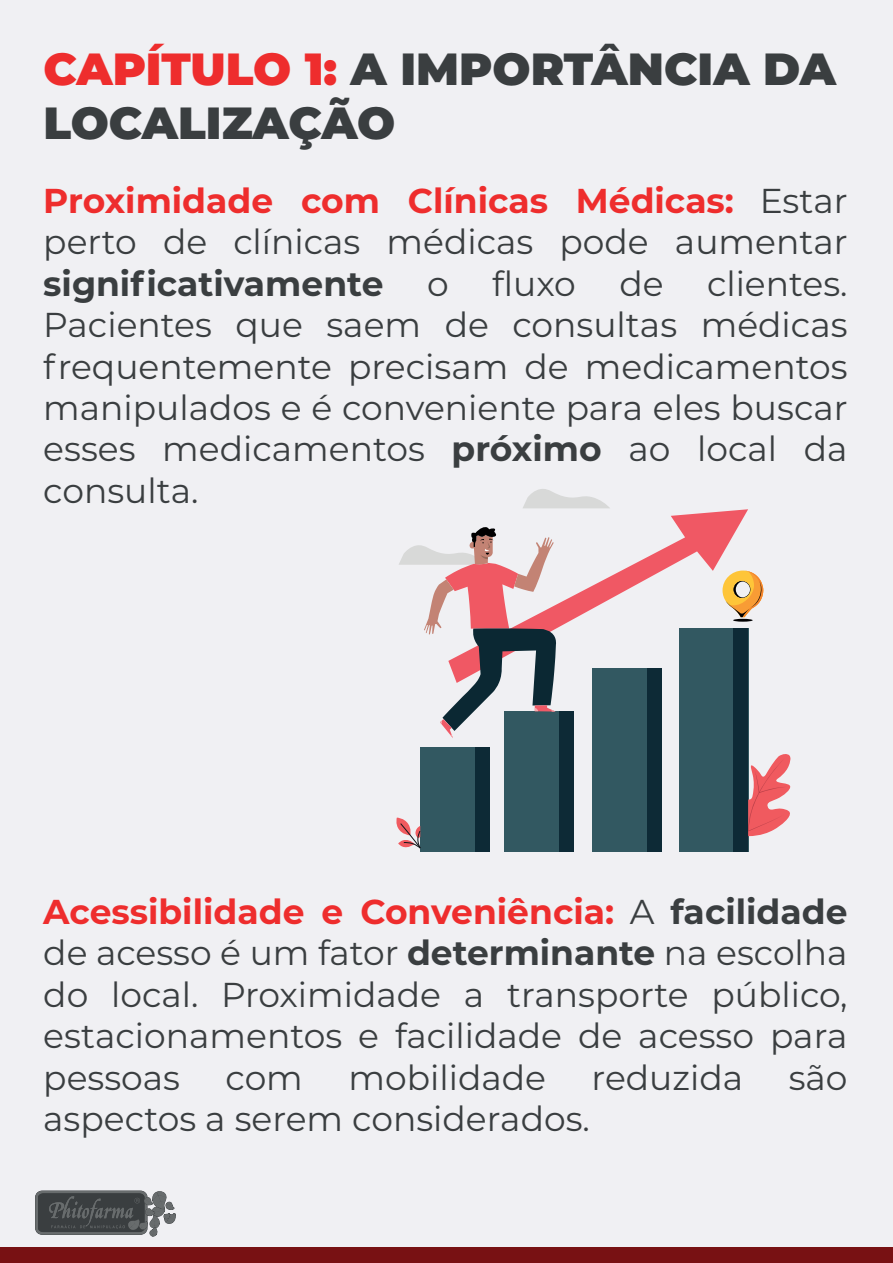
<style>
.page{position:relative;width:893px;height:1263px;background:#f0f0f3}
.page>*{position:absolute;margin:0;border:0;box-sizing:border-box;transform-origin:0 0}
.t1{font:900 45px/54px "Montserrat";color:#3a3e40}
.t2{font:34.5px/41.4px "Montserrat";color:#3a3e40;text-align:justify}
.t3{font:700 34.5px "Montserrat";color:#3a3e40}
.s1{color:#ee2d2d}
.s2{font-weight:700;color:#ee2d2d}
.s3{font-weight:700}
</style>
<div class="page">
<div style="left:0;top:1247px;width:893px;height:16px;background:#781113"></div>
<svg style="left:35px;top:1191px;width:141px;height:45px"></svg>
<svg style="left:748px;top:571px;width:16px;height:42px"></svg>
<hr style="left:733px;top:619px;width:20px;height:3px;background:#000001;border-radius:50%">
<svg style="left:556px;top:509px;width:192px;height:174px"></svg>
<div style="left:420px;top:747px;width:69px;height:105px;background:#325861"></div>
<div style="left:475px;top:747px;width:14px;height:105px;background:#0d2a36"></div>
<div style="left:504px;top:711px;width:70px;height:141px;background:#325861"></div>
<div style="left:559px;top:711px;width:15px;height:141px;background:#0d2a36"></div>
<div style="left:592px;top:668px;width:69px;height:184px;background:#325861"></div>
<div style="left:647px;top:668px;width:14px;height:184px;background:#0d2a36"></div>
<div style="left:679px;top:629px;width:69px;height:223px;background:#325861"></div>
<div style="left:734px;top:629px;width:14px;height:223px;background:#0d2a36"></div>
<svg style="left:399px;top:527px;width:157px;height:211px"></svg>
<svg style="left:748px;top:753px;width:43px;height:83px"></svg>
<svg style="left:396px;top:818px;width:25px;height:31px"></svg>
<svg style="left:523px;top:489px;width:87px;height:19px"></svg>
<h1 class="t1" style="left:43px;top:40px;width:794px"><span class="s1">CAPÍTULO 1:</span> A IMPORTÂNCIA DA<br>LOCALIZAÇÃO</h1>
<p class="t2" style="left:43px;top:179px;width:806px"><span class="s2">Proximidade com Clínicas Médicas:</span> Estar perto de clínicas médicas pode aumentar</p>
<p class="t3" style="left:43px;top:259px;width:342px">significativamente</p>
<p class="t2" style="left:427px;top:262px;width:23px">o</p>
<p class="t2" style="left:492px;top:262px;width:85px">fluxo</p>
<p class="t2" style="left:619px;top:262px;width:46px">de</p>
<p class="t2" style="left:43px;top:262px;width:806px;text-indent:664px">clientes.<br>Pacientes que saem de consultas médicas frequentemente precisam de medicamentos manipulados e é conveniente para eles buscar esses medicamentos <span class="s3">próximo</span> ao local da consulta.</p>
<p class="t2" style="left:43px;top:890px;width:806px"><span class="s2">Acessibilidade e Conveniência:</span> A <span class="s3">facilidade </span>de acesso é um fator <span class="s3">determinante</span> na escolha do local. Proximidade a transporte público, estacionamentos e facilidade de acesso para pessoas</p>
<p class="t2" style="left:226px;top:1055px;width:79px">com</p>
<p class="t2" style="left:348px;top:1055px;width:199px">mobilidade</p>
<p class="t2" style="left:592px;top:1055px;width:153px">reduzida</p>
<p class="t2" style="left:789px;top:1055px;width:60px">são</p>
<p class="t2" style="left:43px;top:1097px;width:548px">aspectos a serem considerados.</p>
</div>
